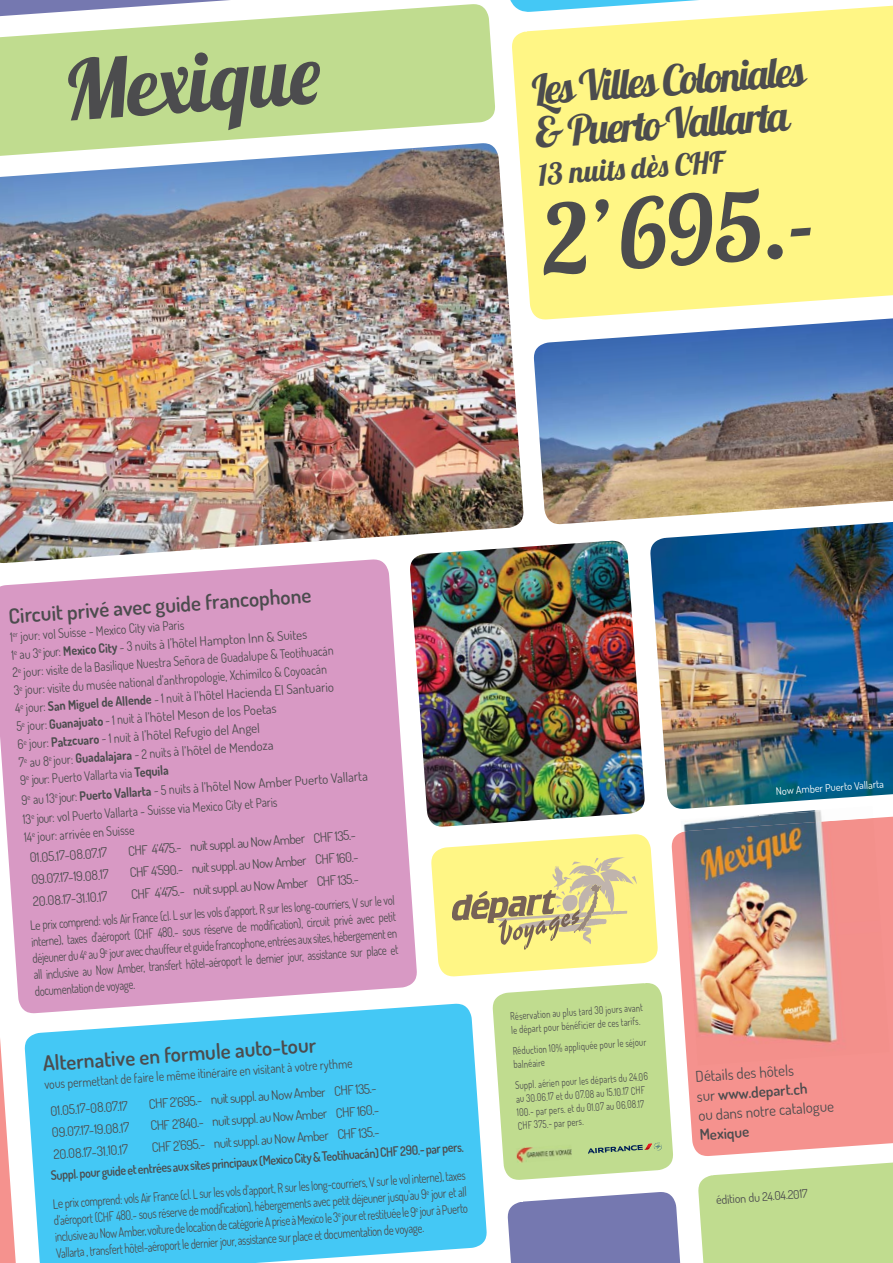
<style>
.page{position:relative;width:893px;height:1263px;background:#fff}
.page>*{position:absolute;margin:0;border:0;box-sizing:border-box;transform-origin:0 0}
.t1{font:95.85px "Lobster 1.4";color:#4c4c4e}
.t2{font:82.5px "Lobster 1.4";color:#4c4c4e}
.t3{font:42px/43.5px "Lobster 1.4";color:#4c4c4e}
.t4{font:30px "Lobster 1.4";color:#4c4c4e}
.t5{font:600 21px "Dosis";color:#4c4c4e}
.t6{font:15px/19.5px "Dosis";color:#4c4c4e}
.t7{font:600 15px "Dosis";color:#4c4c4e}
.t8{font:13.05px/18px "Dosis";color:#4c4c4e;scale:.9 1}
.t9{font:13.05px/23.7px "Dosis";color:#4c4c4e}
.t10{font:13.05px/16.5px "Dosis";color:#4c4c4e;text-align:justify;scale:.82 1}
.t11{font:600 13.05px "Dosis";color:#4c4c4e;scale:.9 1}
.t12{font:12px "Dosis";color:#4c4c4e}
.t13{font:10.5px/13.5px "Dosis";color:#4c4c4e;scale:.82 1}
.t14{font:10.5px "Dosis";color:#fff}
.s1{font-weight:700}
.s2{font-weight:600}
</style>
<div class="page">
<div style="left:0;top:42px;width:495px;height:90px;background:#c0dc8f"></div>
<svg style="left:534px;top:330px;width:359px;height:195px;background:#808a9d"></svg>
<svg style="left:512px;top:42px;width:381px;height:288px;background:#fdf58d"></svg>
<svg style="left:0;top:0;width:893px;height:42px"></svg>
<div style="left:29px;top:574px;width:388px;height:419px;background:#d899c4"></div>
<svg style="left:0;top:583px;width:29px;height:680px"></svg>
<img style="left:690px;top:820px;width:183px;height:3px">
<img style="left:0;top:132px;width:534px;height:442px">
<img style="left:640px;top:506px;width:253px;height:314px">
<svg style="left:14px;top:993px;width:407px;height:270px;background:#5ecdf4"></svg>
<img style="left:399px;top:530px;width:256px;height:307px">
<svg style="left:421px;top:823px;width:472px;height:440px"></svg>
<h2 class="t2" style="left:60px;top:44px;width:259px;rotate:-4deg">Mex ique</h2>
<h3 class="t3" style="left:530px;top:69px;width:273px;rotate:-4deg">Les Villes Coloniales &amp; Puerto Vallarta</h3>
<h3 class="t4" style="left:537px;top:158px;width:187px;rotate:-4deg">13 nuits dès CHF</h3>
<h1 class="t1" style="left:539px;top:186px;width:275px;rotate:-4deg">2’695.-</h1>
<h3 class="t5" style="left:8px;top:608px;width:305px;rotate:-4deg">Circuit privé avec guide francophone</h3>
<p class="t8" style="left:10px;top:629px;width:359px;rotate:-4deg">1<sup>er</sup> jour: vol Suisse - Mexico City via Paris<br>1<sup>e</sup> au 3<sup>e</sup> jour: <span class="s1">Mexico City</span> - 3 nuits à l’hôtel Hampton Inn &amp; Suites<br>2<sup>e</sup> jour: visite de la Basilique Nuestra Señora de Guadalupe &amp; Teotihuacán 3<sup>e</sup> jour: visite du musée national d’anthropologie, Xchimilco &amp; Coyoacán 4<sup>e</sup> jour: <span class="s1">San Miguel de Allende</span> - 1 nuit à l’hôtel Hacienda El Santuario 5<sup>e</sup> jour: <span class="s1">Guanajuato</span> - 1 nuit à l’hôtel Meson de los Poetas<br>6<sup>e</sup> jour: <span class="s1">Patzcuaro</span> - 1 nuit à l’hôtel Refugio del Angel<br>7<sup>e</sup> au 8<sup>e</sup> jour: <span class="s1">Guadalajara</span> - 2 nuits à l’hôtel de Mendoza<br>9<sup>e</sup> jour: Puerto Vallarta via <span class="s1">Tequila</span></p>
<p class="t8" style="left:21px;top:791px;width:387px;line-height:19.5px;rotate:-4deg">9<sup>e</sup> au 13<sup>e</sup> jour: <span class="s1">Puerto Vallarta</span> - 5 nuits à l’hôtel Now Amber Puerto Vallarta<br>13<sup>e</sup> jour: vol Puerto Vallarta - Suisse via Mexico City et Paris</p>
<p class="t8" style="left:28px;top:828px;width:120px;line-height:20.7px;text-indent:-4px;rotate:-4deg">14<sup>e</sup> jour: arrivée en Suisse<br>01.05.17-08.07.17</p>
<p class="t9" style="left:127px;top:840px;width:230px;rotate:-4deg">CHF 4’475.- nuit suppl. au Now Amber CHF 135.-</p>
<p class="t9" style="left:129px;top:862px;width:231px;rotate:-4deg">CHF 4’590.- nuit suppl. au Now Amber CHF 160.-</p>
<p class="t9" style="left:31px;top:869px;width:79px;rotate:-4deg">09.07.17-19.08.17</p>
<p class="t9" style="left:28px;top:891px;width:367px;text-indent:103px;rotate:-4deg">CHF 4’475.- nuit suppl. au Now Amber CHF 135.-<br>Le prix comprend: vols Air France (cl. L sur les vols d’apport, R sur les long-courriers, V sur le vol</p>
<p class="t9" style="left:32px;top:891px;width:76px;rotate:-4deg">20.08.17-31.10.17</p>
<p class="t10" style="left:31px;top:935px;width:447px;rotate:-4deg">interne), taxes d’aéroport (CHF 480.- sous réserve de modifi cation), circuit privé avec petit déjeuner du 4<sup>e</sup> au 9<sup>e</sup> jour avec chauffeur et guide francophone, entrées aux sites, hébergement en all inclusive au Now Amber, transfert hôtel-aéroport le dernier jour, assistance sur place et documentation de voyage.</p>
<h3 class="t5" style="left:42px;top:1055px;width:275px;rotate:-4deg">Alternative en formule auto-tour</h3>
<p class="t8" style="left:48px;top:1072px;width:340px;line-height:26.7px;text-indent:-4px;rotate:-4deg">vous permettant de faire le même itinéraire en visitant à votre rythme<br>01.05.17-08.07.17</p>
<p class="t9" style="left:148px;top:1093px;width:230px;rotate:-4deg">CHF 2’695.- nuit suppl. au Now Amber CHF 135.-</p>
<p class="t9" style="left:150px;top:1115px;width:231px;rotate:-4deg">CHF 2’840.- nuit suppl. au Now Amber CHF 160.-</p>
<p class="t9" style="left:51px;top:1122px;width:79px;rotate:-4deg">09.07.17-19.08.17</p>
<p class="t9" style="left:151px;top:1137px;width:230px;rotate:-4deg">CHF 2’695.- nuit suppl. au Now Amber CHF 135.-</p>
<p class="t9" style="left:53px;top:1144px;width:76px;rotate:-4deg">20.08.17-31.10.17</p>
<p class="t11" style="left:50px;top:1170px;width:461px;rotate:-4deg">Suppl. pour guide et entrées aux sites principaux (Mexico City &amp; Teotihuacán) CHF 290.- par pers.</p>
<p class="t8" style="left:52px;top:1197px;width:461px;line-height:16.5px;text-align:justify;rotate:-4deg">Le prix comprend: vols Air France (cl. L sur les vols d’apport, R sur les long-courriers, V sur le vol interne), taxes d’aéroport (CHF 480.- sous réserve de modifi cation), hébergements avec petit déjeuner jusqu’au 9<sup>e</sup> jour et all inclusive au Now Amber, voiture de location de catégorie A prise à Mexico le 3<sup>e</sup> jour et restituée le 9<sup>e</sup> jour à Puerto Vallarta , transfert hôtel-aéroport le dernier jour, assistance sur place et documentation de voyage.</p>
<p class="t13" style="left:510px;top:1011px;width:163px;rotate:-4deg">Réservation au plus tard 30 jours avant le départ pour bénéficier de ces tarifs.</p>
<p class="t13" style="left:512px;top:1045px;width:165px;rotate:-4deg">Réduction 10% appliquée pour le séjour balnéaire</p>
<p class="t13" style="left:515px;top:1080px;width:164px;rotate:-4deg">Suppl. aérien pour les départs du 24.06 au 30.06.17 et du 07.08 au 15.10.17 CHF 100.- par pers. et du 01.07 au 06.08.17<br>CHF 375.- par pers.</p>
<p class="t14" style="left:776px;top:787px;width:110px;rotate:-4deg">Now Amber Puerto Vallarta</p>
<p class="t6" style="left:695px;top:1068px;width:137px;rotate:-4deg">Détails des hôtels<br>sur <span class="s2">www.depart.ch<br></span>ou dans notre catalogue</p>
<p class="t7" style="left:699px;top:1129px;width:51px;rotate:-4deg">Mexique</p>
<p class="t12" style="left:716px;top:1195px;width:93px;rotate:-4deg">édition du 24.04.2017</p>
</div>
